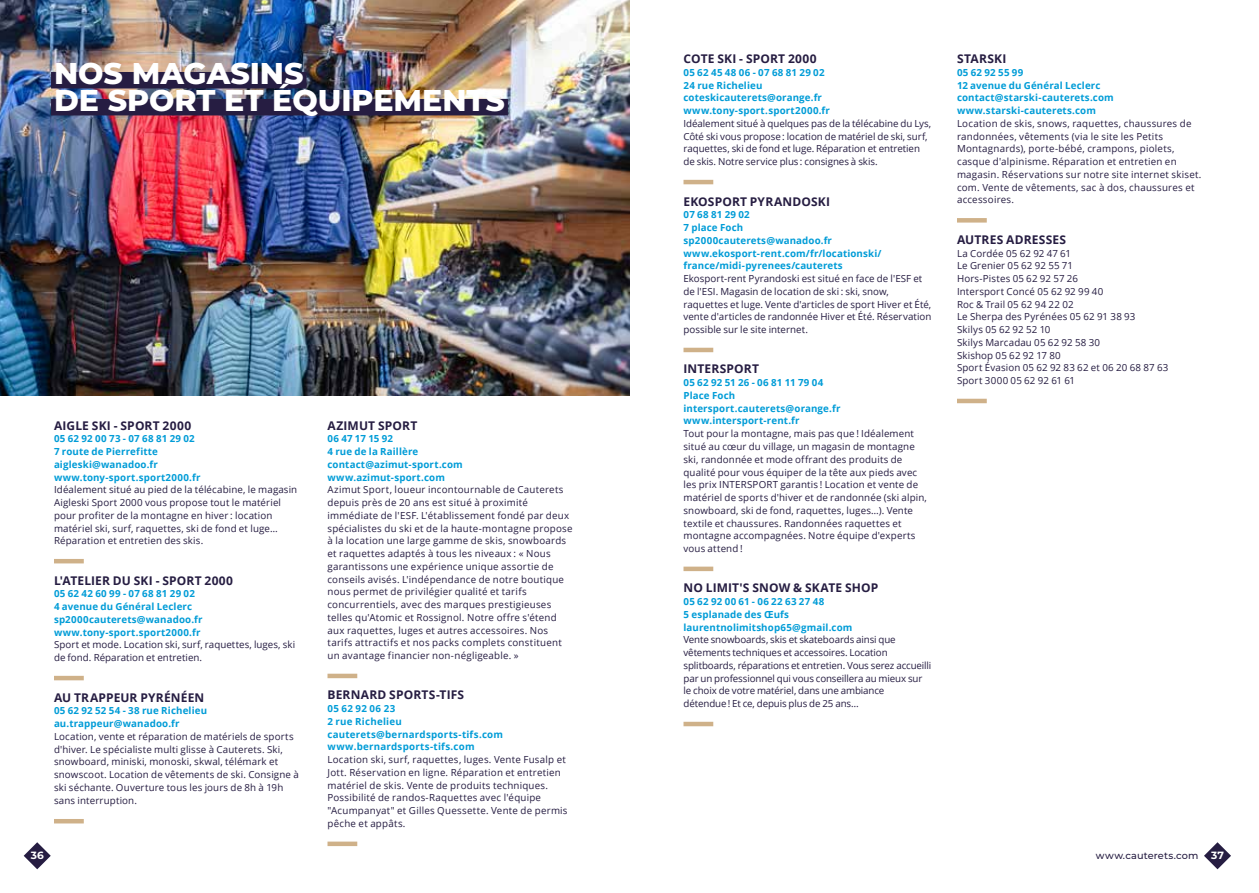
<style>
.page{position:relative;width:1259px;height:893px;background:#fff}
.page>*{position:absolute;margin:0;border:0;box-sizing:border-box;transform-origin:0 0}
.t1{font:800 30px/27px "Montserrat";color:#fff}
.t2{font:700 12px "Open Sans";letter-spacing:.015em;color:#261d42}
.t3{font:700 10.5px "Montserrat";color:#fff}
.t4{font:9.75px/12.8px "Open Sans";letter-spacing:.015em;color:#261d42}
.t5{font:700 9.75px/12.8px "Open Sans";letter-spacing:.015em;color:#009cd7}
.t6{font:9.75px/12.8px "Open Sans";letter-spacing:-.01em;color:#261d42}
.t7{font:9.75px/12.8px "Open Sans";letter-spacing:-.005em;color:#261d42}
.t8{font:500 9.75px "Montserrat";letter-spacing:.015em;color:#261d42}
.s1{font-weight:700;font-size:10.5px;color:#fff}
</style>
<div class="page">
<svg style="left:24px;top:842px;width:27px;height:27px"></svg>
<svg style="left:1204px;top:842px;width:27px;height:27px"></svg>
<hr style="left:54px;top:559px;width:30px;height:4px;background:#cfb189">
<hr style="left:54px;top:676px;width:30px;height:4px;background:#cfb189">
<hr style="left:54px;top:819px;width:30px;height:4px;background:#cfb189">
<hr style="left:327px;top:674px;width:30px;height:4px;background:#cfb189">
<hr style="left:327px;top:842px;width:30px;height:4px;background:#cfb189">
<img style="left:0;top:0;width:629px;height:395px">
<div style="left:51px;top:72px;width:255px;height:16px;background:#261d42"></div>
<div style="left:51px;top:99px;width:457px;height:16px;background:#261d42"></div>
<hr style="left:683px;top:180px;width:30px;height:4px;background:#cfb189">
<hr style="left:683px;top:348px;width:30px;height:4px;background:#cfb189">
<hr style="left:683px;top:567px;width:30px;height:4px;background:#cfb189">
<hr style="left:683px;top:722px;width:30px;height:4px;background:#cfb189">
<div style="left:957px;top:218px;width:29px;height:5px;background:#cfb189"></div>
<hr style="left:957px;top:399px;width:29px;height:4px;background:#cfb189">
<h1 class="t1" style="left:54px;top:58px;width:452px">NOS MAGASINS<br>DE SPORT ET ÉQUIPEMENTS</h1>
<p class="t2" style="left:54px;top:417px;width:139px">AIGLE SKI - SPORT 2000</p>
<p class="t5" style="left:54px;top:432px;width:148px">05 62 92 00 73 - 07 68 81 29 02<br>7 route de Pierrefitte aigleski@wanadoo.fr www.tony-sport.sport2000.fr</p>
<p class="t4" style="left:54px;top:483px;width:245px">Idéalement situé au pied de la télécabine, le magasin Aigleski Sport 2000 vous propose tout le matériel pour profiter de la montagne en hiver : location matériel ski, surf, raquettes, ski de fond et luge… Réparation et entretien des skis.</p>
<p class="t2" style="left:54px;top:572px;width:181px">L'ATELIER DU SKI - SPORT 2000</p>
<p class="t5" style="left:54px;top:587px;width:150px">05 62 42 60 99 - 07 68 81 29 02<br>4 avenue du Général Leclerc sp2000cauterets@wanadoo.fr www.tony-sport.sport2000.fr</p>
<p class="t4" style="left:54px;top:638px;width:243px">Sport et mode. Location ski, surf, raquettes, luges, ski de fond. Réparation et entretien.</p>
<p class="t2" style="left:54px;top:689px;width:152px">AU TRAPPEUR PYRÉNÉEN</p>
<p class="t5" style="left:54px;top:704px;width:155px">05 62 92 52 54 - 38 rue Richelieu au.trappeur@wanadoo.fr</p>
<p class="t4" style="left:54px;top:730px;width:246px">Location, vente et réparation de matériels de sports d'hiver. Le spécialiste multi glisse à Cauterets. Ski, snowboard, miniski, monoski, skwal, télémark et snowscoot. Location de vêtements de ski. Consigne à ski séchante. Ouverture tous les jours de 8h à 19h sans interruption.</p>
<p class="t2" style="left:327px;top:417px;width:91px">AZIMUT SPORT</p>
<p class="t5" style="left:327px;top:432px;width:137px">06 47 17 15 92<br>4 rue de la Raillère contact@azimut-sport.com www.azimut-sport.com</p>
<p class="t4" style="left:327px;top:483px;width:247px">Azimut Sport, loueur incontournable de Cauterets depuis près de 20 ans est situé à proximité immédiate de l'ESF. L'établissement fondé par deux spécialistes du ski et de la haute-montagne propose à la location une large gamme de skis, snowboards et raquettes adaptés à tous les niveaux : « Nous garantissons une expérience unique assortie de conseils avisés. L'indépendance de notre boutique nous permet de privilégier qualité et tarifs concurrentiels, avec des marques prestigieuses telles qu'Atomic et Rossignol. Notre offre s'étend aux raquettes, luges et autres accessoires. Nos tarifs attractifs et nos packs complets constituent un avantage financier non-négligeable. »</p>
<p class="t2" style="left:327px;top:687px;width:138px">BERNARD SPORTS-TIFS</p>
<p class="t5" style="left:327px;top:702px;width:177px">05 62 92 06 23<br>2 rue Richelieu cauterets@bernardsports-tifs.com www.bernardsports-tifs.com</p>
<p class="t4" style="left:327px;top:753px;width:242px">Location ski, surf, raquettes, luges. Vente Fusalp et Jott. Réservation en ligne. Réparation et entretien matériel de skis. Vente de produits techniques.<br>Possibilité de randos-Raquettes avec l'équipe "Acumpanyat" et Gilles Quessette. Vente de permis pêche et appâts.</p>
<p class="t2" style="left:683px;top:50px;width:135px">COTE SKI - SPORT 2000</p>
<p class="t5" style="left:683px;top:66px;width:148px">05 62 45 48 06 - 07 68 81 29 02<br>24 rue Richelieu coteskicauterets@orange.fr www.tony-sport.sport2000.fr</p>
<p class="t7" style="left:683px;top:117px;width:249px">Idéalement situé à quelques pas de la télécabine du Lys, Côté ski vous propose : location de matériel de ski, surf, raquettes, ski de fond et luge. Réparation et entretien de skis. Notre service plus : consignes à skis.</p>
<p class="t2" style="left:683px;top:193px;width:148px">EKOSPORT PYRANDOSKI</p>
<p class="t5" style="left:683px;top:208px;width:200px">07 68 81 29 02<br>7 place Foch sp2000cauterets@wanadoo.fr www.ekosport-rent.com/fr/locationski/ france/midi-pyrenees/cauterets</p>
<p class="t4" style="left:683px;top:272px;width:249px">Ekosport-rent Pyrandoski est situé en face de l'ESF et de l'ESI. Magasin de location de ski : ski, snow, raquettes et luge. Vente d'articles de sport Hiver et Été, vente d'articles de randonnée Hiver et Été. Réservation possible sur le site internet.</p>
<p class="t2" style="left:683px;top:361px;width:77px">INTERSPORT</p>
<p class="t5" style="left:683px;top:376px;width:158px">05 62 92 51 26 - 06 81 11 79 04<br>Place Foch intersport.cauterets@orange.fr www.intersport-rent.fr</p>
<p class="t4" style="left:683px;top:427px;width:245px">Tout pour la montagne, mais pas que ! Idéalement situé au cœur du village, un magasin de montagne ski, randonnée et mode offrant des produits de qualité pour vous équiper de la tête aux pieds avec les prix INTERSPORT garantis ! Location et vente de matériel de sports d'hiver et de randonnée (ski alpin, snowboard, ski de fond, raquettes, luges…). Vente textile et chaussures. Randonnées raquettes et montagne accompagnées. Notre équipe d'experts vous attend !</p>
<p class="t2" style="left:683px;top:579px;width:196px">NO LIMIT'S SNOW &amp; SKATE SHOP</p>
<p class="t5" style="left:683px;top:595px;width:170px">05 62 92 00 61 - 06 22 63 27 48<br>5 esplanade des Œufs laurentnolimitshop65@gmail.com</p>
<p class="t6" style="left:683px;top:633px;width:249px">Vente snowboards, skis et skateboards ainsi que vêtements techniques et accessoires. Location splitboards, réparations et entretien. Vous serez accueilli par un professionnel qui vous conseillera au mieux sur le choix de votre matériel, dans une ambiance<br>détendue ! Et ce, depuis plus de 25 ans…</p>
<p class="t2" style="left:957px;top:50px;width:51px">STARSKI</p>
<p class="t5" style="left:957px;top:66px;width:158px">05 62 92 55 99<br>12 avenue du Général Leclerc contact@starski-cauterets.com www.starski-cauterets.com</p>
<p class="t4" style="left:957px;top:117px;width:246px">Location de skis, snows, raquettes, chaussures de randonnées, vêtements (via le site les Petits Montagnards), porte-bébé, crampons, piolets, casque d'alpinisme. Réparation et entretien en magasin. Réservations sur notre site internet skiset. com. Vente de vêtements, sac à dos, chaussures et accessoires.</p>
<p class="t2" style="left:957px;top:231px;width:111px">AUTRES ADRESSES</p>
<p class="t4" style="left:957px;top:246px;width:213px">La Cordée 05 62 92 47 61<br>Le Grenier 05 62 92 55 71<br>Hors-Pistes 05 62 92 57 26<br>Intersport Concé 05 62 92 99 40<br>Roc &amp; Trail 05 62 94 22 02<br>Le Sherpa des Pyrénées 05 62 91 38 93<br>Skilys 05 62 92 52 10<br>Skilys Marcadau 05 62 92 58 30<br>Skishop 05 62 92 17 80<br>Sport Évasion 05 62 92 83 62 et 06 20 68 87 63<br>Sport 3000 05 62 92 61 61</p>
<p class="t3" style="left:31px;top:848px;width:14px">36</p>
<p class="t8" style="left:1095px;top:849px;width:130px">www.cauterets.com <span class="s1">37</span></p>
</div>
